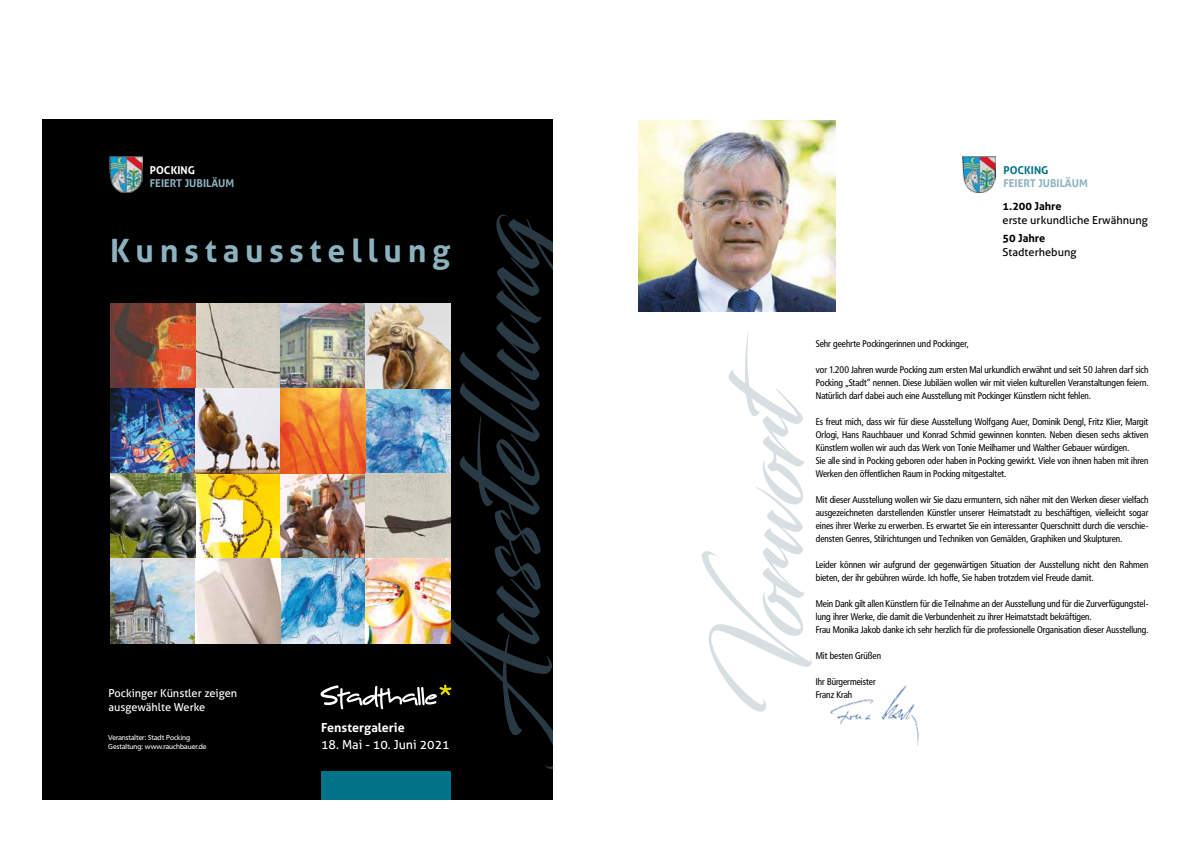
<style>
.page{position:relative;width:1191px;height:842px;background:#fff}
.page>*{position:absolute;margin:0;border:0;box-sizing:border-box;transform-origin:0 0}
.t1{font:107.5px "Blacksword";color:#293a44}
.t2{font:100px "Blacksword";color:#d8dfe3}
.t3{font:700 32px "Aller";letter-spacing:.18em;color:#8db2bf}
.t4{font:12.5px "Aller";color:#fff}
.t5{font:700 12.5px "Aller";color:#fff}
.t6{font:11px/14px "Aller";color:#fff}
.t7{font:11px "Aller";color:#000}
.t8{font:700 11px "Aller";color:#000}
.t9{font:700 10.8px "Aller";color:#8db2bf}
.t10{font:700 10.8px "Aller";color:#fff}
.t11{font:700 10.8px "Aller";color:#007388}
.t12{font:9.5px/13px "Frutiger Condensed BQ";color:#000}
.t13{font:7px/9px "Frutiger BQ";color:#fff}
</style>
<div class="page">
<div style="left:43px;top:119px;width:510px;height:680px;background:#000"></div>
<img style="left:195px;top:304px;width:85px;height:85px">
<img style="left:365px;top:389px;width:85px;height:85px">
<img style="left:110px;top:304px;width:85px;height:85px">
<img style="left:110px;top:389px;width:85px;height:85px">
<img style="left:195px;top:474px;width:85px;height:85px">
<img style="left:195px;top:389px;width:85px;height:85px">
<img style="left:110px;top:474px;width:85px;height:85px">
<img style="left:280px;top:304px;width:85px;height:85px">
<img style="left:280px;top:474px;width:85px;height:85px">
<svg style="left:280px;top:389px;width:85px;height:85px;background:#ee7f2f"></svg>
<svg style="left:365px;top:474px;width:85px;height:85px;background:#c3beb2"></svg>
<img style="left:280px;top:559px;width:85px;height:85px">
<img style="left:110px;top:559px;width:85px;height:85px">
<svg style="left:195px;top:559px;width:85px;height:85px;background:#d7c9c2"></svg>
<img style="left:365px;top:559px;width:85px;height:85px">
<img style="left:365px;top:304px;width:85px;height:85px">
<img style="left:109px;top:157px;width:33px;height:35px">
<div style="left:321px;top:771px;width:129px;height:29px;background:#007388"></div>
<svg style="left:320px;top:684px;width:132px;height:25px"></svg>
<img style="left:638px;top:120px;width:197px;height:191px">
<img style="left:830px;top:685px;width:89px;height:61px">
<img style="left:963px;top:157px;width:32px;height:35px">
<p class="t10" style="left:150px;top:163px;width:47px">POCKING</p>
<p class="t9" style="left:150px;top:176px;width:86px">FEIERT JUBILÄUM</p>
<h1 class="t1" style="left:439px;top:753px;width:567px;rotate:-90deg">Ausstellung</h1>
<h3 class="t3" style="left:110px;top:231px;width:342px">Kunstausstellung</h3>
<p class="t6" style="left:108px;top:686px;width:130px">Pockinger Künstler zeigen ausgewählte Werke</p>
<h3 class="t5" style="left:321px;top:720px;width:85px">Fenstergalerie</h3>
<h3 class="t4" style="left:321px;top:737px;width:130px">18. Mai - 10. Juni 2021</h3>
<p class="t13" style="left:108px;top:733px;width:100px">Veranstalter: Stadt Pocking<br>Gestaltung: www.rauchbauer.de</p>
<p class="t11" style="left:1003px;top:163px;width:47px">POCKING</p>
<p class="t9" style="left:1003px;top:176px;width:86px">FEIERT JUBILÄUM</p>
<p class="t8" style="left:1002px;top:199px;width:61px">1.200 Jahre</p>
<p class="t7" style="left:1002px;top:213px;width:147px">erste urkundliche Erwähnung</p>
<p class="t8" style="left:1002px;top:231px;width:44px">50 Jahre</p>
<p class="t7" style="left:1002px;top:245px;width:75px">Stadterhebung</p>
<h2 class="t2" style="left:709px;top:718px;width:390px;rotate:-90deg">Vorwort</h2>
<p class="t12" style="left:816px;top:337px;width:154px">Sehr geehrte Pockingerinnen und Pockinger,</p>
<p class="t12" style="left:816px;top:363px;width:334px;text-align:justify">vor 1.200 Jahren wurde Pocking zum ersten Mal urkundlich erwähnt und seit 50 Jahren darf sich Pocking „Stadt“ nennen. Diese Jubiläen wollen wir mit vielen kulturellen Veranstaltungen feiern.<br>Natürlich darf dabei auch eine Ausstellung mit Pockinger Künstlern nicht fehlen.</p>
<p class="t12" style="left:816px;top:415px;width:334px">Es freut mich, dass wir für diese Ausstellung Wolfgang Auer, Dominik Dengl, Fritz Klier, Margit Orlogi, Hans Rauchbauer und Konrad Schmid gewinnen konnten. Neben diesen sechs aktiven Künstlern wollen wir auch das Werk von Tonie Meilhamer und Walther Gebauer würdigen.<br>Sie alle sind in Pocking geboren oder haben in Pocking gewirkt. Viele von ihnen haben mit ihren Werken den öffentlichen Raum in Pocking mitgestaltet.</p>
<p class="t12" style="left:816px;top:493px;width:334px;text-align:justify">Mit dieser Ausstellung wollen wir Sie dazu ermuntern, sich näher mit den Werken dieser vielfach ausgezeichneten darstellenden Künstler unserer Heimatstadt zu beschäftigen, vielleicht sogar eines ihrer Werke zu erwerben. Es erwartet Sie ein interessanter Querschnitt durch die verschie&shy;densten Genres, Stilrichtungen und Techniken von Gemälden, Graphiken und Skulpturen.</p>
<p class="t12" style="left:816px;top:558px;width:334px">Leider können wir aufgrund der gegenwärtigen Situation der Ausstellung nicht den Rahmen bieten, der ihr gebühren würde. Ich hoffe, Sie haben trotzdem viel Freude damit.</p>
<p class="t12" style="left:816px;top:597px;width:334px">Mein Dank gilt allen Künstlern für die Teilnahme an der Ausstellung und für die Zurverfügungstel&shy;lung ihrer Werke, die damit die Verbundenheit zu ihrer Heimatstadt bekräftigen.<br>Frau Monika Jakob danke ich sehr herzlich für die professionelle Organisation dieser Ausstellung.</p>
<p class="t12" style="left:816px;top:649px;width:67px">Mit besten Grüßen</p>
<p class="t12" style="left:816px;top:675px;width:61px">Ihr Bürgermeister<br>Franz Krah</p>
</div>
